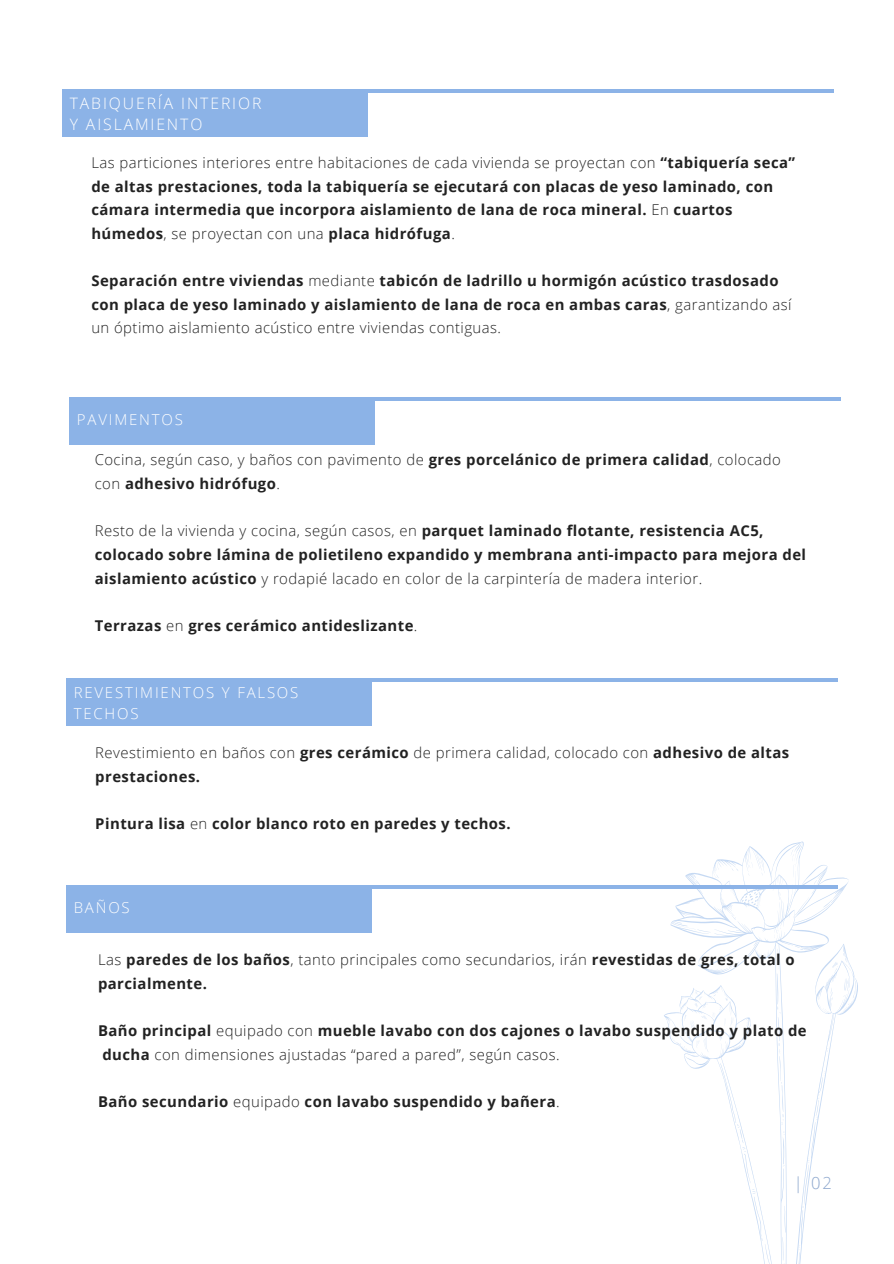
<style>
.page{position:relative;width:894px;height:1264px;background:#fff}
.page>*{position:absolute;margin:0;border:0;box-sizing:border-box;transform-origin:0 0}
.t1{font:300 16.5px "Open Sans";color:#8da7cd}
.t2{font:300 15.75px/21.3px "Open Sans";letter-spacing:.12em;color:#fff}
.t3{font:300 15px/20.2px "Open Sans";letter-spacing:.12em;color:#fff}
.t4{font:700 14.85px/23.7px "Open Sans";letter-spacing:.03em;color:#222}
.t5{font:300 14.85px/23.7px "Open Sans";letter-spacing:.03em;color:#222}
.s1{font-weight:300}
.s2{font-weight:700}
</style>
<div class="page">
<hr style="left:63px;top:89px;width:770px;height:4px;background:#8cb3e7">
<div style="left:63px;top:89px;width:304px;height:48px;background:#8cb3e7"></div>
<hr style="left:70px;top:397px;width:770px;height:4px;background:#8cb3e7">
<div style="left:70px;top:397px;width:305px;height:48px;background:#8cb3e7"></div>
<hr style="left:66px;top:678px;width:771px;height:3px;background:#8cb3e7">
<div style="left:66px;top:678px;width:305px;height:47px;background:#8cb3e7"></div>
<svg style="left:663px;top:841px;width:195px;height:422px"></svg>
<svg style="left:815px;top:1099px;width:4px;height:16px"></svg>
<svg style="left:795px;top:1244px;width:5px;height:19px"></svg>
<svg style="left:748px;top:862px;width:4px;height:14px"></svg>
<svg style="left:790px;top:849px;width:3px;height:28px"></svg>
<svg style="left:811px;top:880px;width:5px;height:14px"></svg>
<svg style="left:777px;top:888px;width:3px;height:12px"></svg>
<svg style="left:794px;top:945px;width:9px;height:4px"></svg>
<svg style="left:823px;top:899px;width:9px;height:8px"></svg>
<svg style="left:731px;top:914px;width:4px;height:6px"></svg>
<svg style="left:741px;top:891px;width:18px;height:14px"></svg>
<svg style="left:778px;top:1042px;width:5px;height:83px"></svg>
<svg style="left:776px;top:948px;width:4px;height:66px"></svg>
<svg style="left:782px;top:1131px;width:2px;height:36px"></svg>
<svg style="left:695px;top:879px;width:7px;height:15px"></svg>
<svg style="left:715px;top:874px;width:3px;height:4px"></svg>
<svg style="left:731px;top:868px;width:7px;height:3px"></svg>
<svg style="left:830px;top:953px;width:24px;height:52px"></svg>
<svg style="left:697px;top:929px;width:13px;height:3px"></svg>
<svg style="left:774px;top:927px;width:7px;height:11px"></svg>
<svg style="left:728px;top:961px;width:10px;height:6px"></svg>
<hr style="left:66px;top:885px;width:771px;height:3px;background:#8cb3e7">
<div style="left:66px;top:885px;width:305px;height:47px;background:#8cb3e7"></div>
<h1 class="t2" style="left:70px;top:92px;width:193px">TABIQUERÍA INTERIOR<br>Y AISLAMIENTO</h1>
<p class="t4" style="left:91px;top:150px;width:705px"><span class="s1">Las particiones interiores entre habitaciones de cada vivienda se proyectan con</span> “tabiquería seca” de altas prestaciones, toda la tabiquería se ejecutará con placas de yeso laminado, con cámara intermedia que incorpora aislamiento de lana de roca mineral. <span class="s1">En</span> cuartos húmedos<span class="s1">, se proyectan con una</span> placa hidrófuga<span class="s1">.</span></p>
<p class="t4" style="left:91px;top:268px;width:701px">Separación entre viviendas <span class="s1">mediante</span> tabicón de ladrillo u hormigón acústico trasdosado con placa de yeso laminado y aislamiento de lana de roca en ambas caras<span class="s1">, garantizando así un óptimo aislamiento acústico entre viviendas contiguas.</span></p>
<p class="t3" style="left:77px;top:408px;width:107px">PAVIMENTOS</p>
<p class="t5" style="left:95px;top:448px;width:687px">Cocina, según caso, y baños con pavimento de <span class="s2">gres porcelánico de primera calidad</span>, colocado con <span class="s2">adhesivo hidrófugo</span>.</p>
<p class="t4" style="left:95px;top:518px;width:712px"><span class="s1">Resto de la vivienda y cocina, según casos, en</span> parquet laminado flotante, resistencia AC5, colocado sobre lámina de polietileno expandido y membrana anti-impacto para mejora del aislamiento acústico <span class="s1">y rodapié lacado en color de la carpintería de madera interior.</span></p>
<h1 class="t4" style="left:95px;top:613px;width:324px">Terrazas <span class="s1">en</span> gres cerámico antideslizante<span class="s1">.</span></h1>
<p class="t3" style="left:74px;top:682px;width:226px">REVESTIMIENTOS Y FALSOS<br>TECHOS</p>
<p class="t5" style="left:95px;top:740px;width:695px">Revestimiento en baños con <span class="s2">gres cerámico</span> de primera calidad, colocado con <span class="s2">adhesivo de altas prestaciones.</span></p>
<p class="t4" style="left:95px;top:811px;width:417px">Pintura lisa <span class="s1">en</span> color blanco roto en paredes y techos.</p>
<h1 class="t3" style="left:74px;top:896px;width:58px">BAÑOS</h1>
<p class="t4" style="left:98px;top:947px;width:698px"><span class="s1">Las</span> paredes de los baños<span class="s1">, tanto principales como secundarios, irán</span> revestidas de gres, total o parcialmente.</p>
<p class="t4" style="left:98px;top:1018px;width:710px">Baño principal <span class="s1">equipado con</span> mueble lavabo con dos cajones o lavabo suspendido y plato de</p>
<p class="t5" style="left:102px;top:1042px;width:458px"><span class="s2">ducha</span> con dimensiones ajustadas “pared a pared”, según casos.</p>
<p class="t4" style="left:98px;top:1089px;width:463px">Baño secundario <span class="s1">equipado</span> con lavabo suspendido y bañera<span class="s1">.</span></p>
<p class="t1" style="left:793px;top:1171px;width:40px">| 02</p>
</div>
